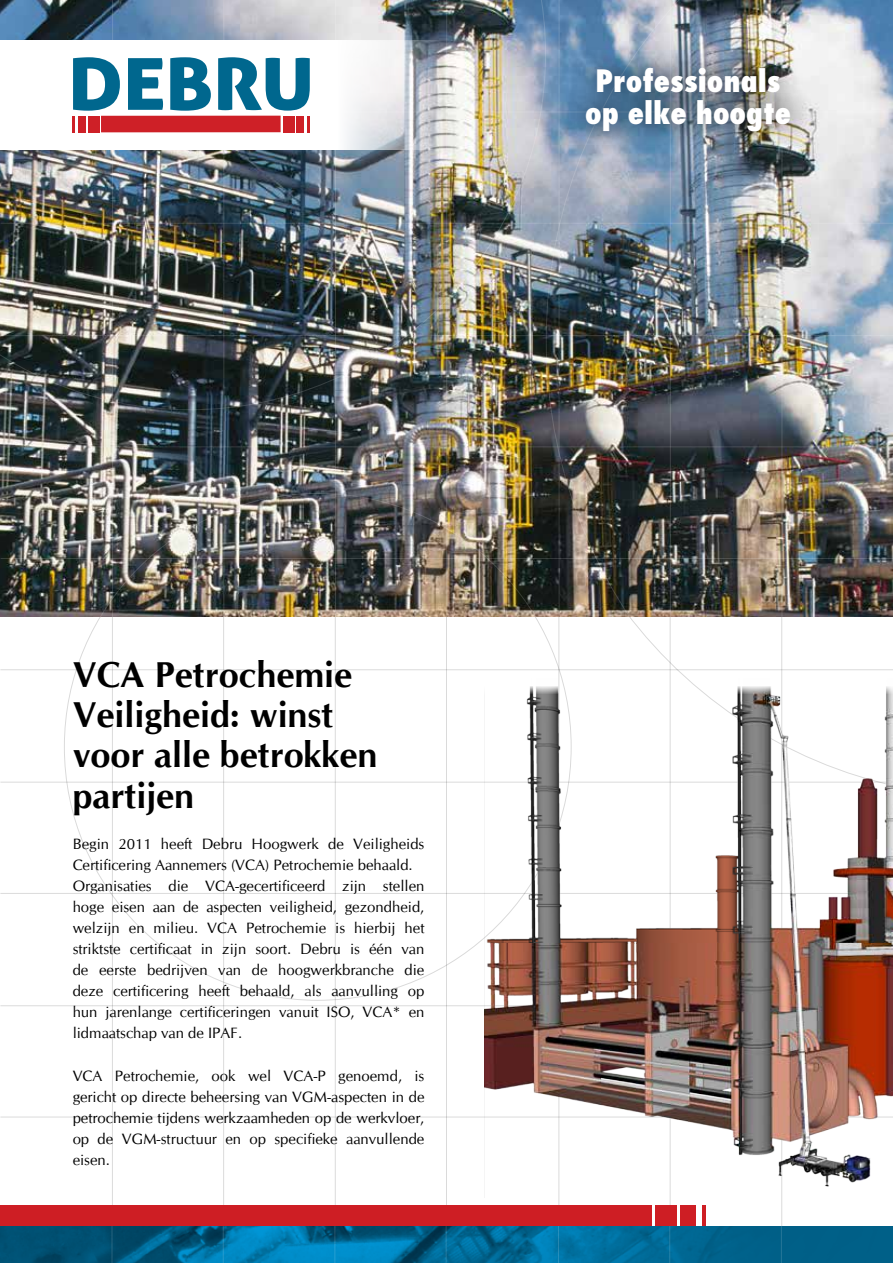
<style>
.page{position:relative;width:893px;height:1263px;background:#fff}
.page>*{position:absolute;margin:0;border:0;box-sizing:border-box;transform-origin:0 0}
.t1{font:700 36px/40.2px "CG Omega";color:#000}
.t2{font:800 condensed 30px/32px "Futura";color:#fff;text-align:center}
.t3{font:15px/21px "CG Omega";color:#000}
</style>
<div class="page">
<hr style="left:223px;top:0;width:1px;height:1226px;background:#000">
<hr style="left:670px;top:0;width:1px;height:1226px;background:#000">
<hr style="left:446px;top:0;width:1px;height:1226px;background:#000">
<hr style="left:112px;top:0;width:1px;height:1226px;background:#000">
<hr style="left:558px;top:0;width:1px;height:1226px;background:#000">
<hr style="left:335px;top:0;width:1px;height:1226px;background:#000">
<hr style="left:781px;top:0;width:1px;height:1226px;background:#000">
<hr style="left:0;top:669px;width:893px;height:1px;background:#000">
<hr style="left:0;top:782px;width:893px;height:1px;background:#000">
<hr style="left:0;top:1005px;width:893px;height:1px;background:#000">
<hr style="left:0;top:893px;width:893px;height:1px;background:#000">
<hr style="left:0;top:1117px;width:893px;height:1px;background:#000">
<img style="left:0;top:410px;width:546px;height:207px">
<img style="left:0;top:0;width:546px;height:410px">
<hr style="left:223px;top:0;width:1px;height:617px;background:#fff">
<hr style="left:446px;top:0;width:1px;height:617px;background:#fff">
<hr style="left:112px;top:0;width:1px;height:617px;background:#fff">
<hr style="left:335px;top:0;width:1px;height:617px;background:#fff">
<hr style="left:1px;top:558px;width:892px;height:1px;background:#fff">
<hr style="left:1px;top:335px;width:892px;height:1px;background:#fff">
<hr style="left:1px;top:223px;width:892px;height:1px;background:#fff">
<hr style="left:1px;top:446px;width:892px;height:1px;background:#fff">
<img style="left:546px;top:0;width:347px;height:617px">
<img style="left:64px;top:493px;width:508px;height:124px">
<svg style="left:0;top:40px;width:553px;height:109px"></svg>
<div style="left:564px;top:46px;width:249px;height:108px;background:#000;opacity:.75"></div>
<img style="left:0;top:1226px;width:893px;height:37px">
<div style="left:0;top:1205px;width:651px;height:21px;background:#ce1e24"></div>
<hr style="left:702px;top:1205px;width:4px;height:21px;background:#ce1e24">
<div style="left:681px;top:1205px;width:15px;height:21px;background:#ce1e24"></div>
<div style="left:655px;top:1205px;width:21px;height:21px;background:#ce1e24"></div>
<hr style="left:223px;top:1226px;width:1px;height:37px;background:#fff">
<hr style="left:669px;top:1226px;width:1px;height:37px;background:#fff">
<hr style="left:446px;top:1226px;width:1px;height:37px;background:#fff">
<hr style="left:112px;top:1226px;width:1px;height:37px;background:#fff">
<hr style="left:558px;top:1226px;width:1px;height:37px;background:#fff">
<hr style="left:334px;top:1226px;width:1px;height:37px;background:#fff">
<hr style="left:781px;top:1226px;width:1px;height:37px;background:#fff">
<img style="left:485px;top:678px;width:408px;height:519px">
<div style="left:101px;top:116px;width:180px;height:16px;background:#ce2027"></div>
<svg style="left:128px;top:58px;width:35px;height:52px"></svg>
<svg style="left:170px;top:57px;width:41px;height:54px"></svg>
<svg style="left:73px;top:57px;width:47px;height:75px"></svg>
<div style="left:78px;top:116px;width:8px;height:16px;background:#ce2027"></div>
<div style="left:88px;top:116px;width:11px;height:16px;background:#ce2027"></div>
<svg style="left:218px;top:57px;width:92px;height:75px"></svg>
<div style="left:296px;top:116px;width:8px;height:16px;background:#ce2027"></div>
<div style="left:283px;top:116px;width:11px;height:16px;background:#ce2027"></div>
<h2 class="t2" style="left:585px;top:65px;width:208px">Professionals op elke hoogte</h2>
<h1 class="t1" style="left:73px;top:654px;width:306px">VCA Petrochemie<br>Veiligheid: winst voor alle betrokken partijen</h1>
<p class="t3" style="left:73px;top:834px;width:353px">Begin 2011 heeft Debru Hoogwerk de Veiligheids Certificering Aannemers (VCA) Petrochemie behaald.<br>Organisaties die VCA-gecertificeerd zijn stellen hoge eisen aan de aspecten veiligheid, gezondheid, welzijn en milieu. VCA Petrochemie is hierbij het striktste certificaat in zijn soort. Debru is één van de eerste bedrijven van de hoogwerkbranche die deze certificering heeft behaald, als aanvulling op hun jarenlange certificeringen vanuit ISO, VCA* en lidmaatschap van de IPAF.</p>
<p class="t3" style="left:73px;top:1065px;width:353px;text-align:justify">VCA Petrochemie, ook wel VCA-P genoemd, is gericht op directe beheersing van VGM-aspecten in de petrochemie tijdens werkzaamheden op de werkvloer, op de VGM-structuur en op specifieke aanvullende eisen.</p>
</div>
